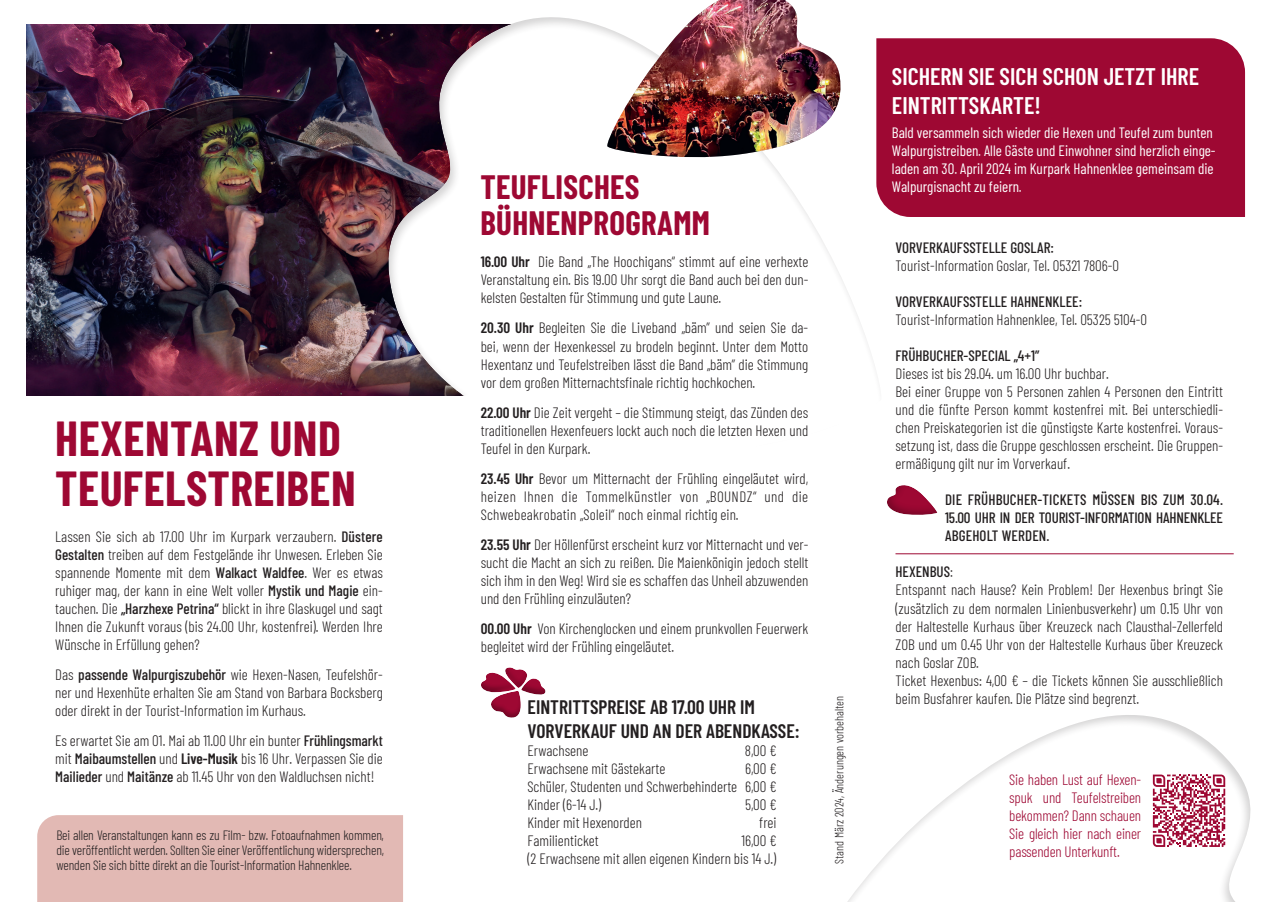
<style>
.page{position:relative;width:1272px;height:902px;background:#fff}
.page>*{position:absolute;margin:0;border:0;box-sizing:border-box;transform-origin:0 0}
.t1{font:700 48px/49.5px "Barlow Condensed";letter-spacing:.01em;color:#9e0833}
.t2{font:700 33px/36px "Barlow Condensed";letter-spacing:.01em;color:#9e0833}
.t3{font:600 24px/28.8px "Barlow Condensed";color:#fff}
.t4{font:600 19.5px/23.4px "Barlow Condensed";color:#231f20}
.t5{font:300 15px/18px "Barlow Condensed";color:#231f20;text-align:justify}
.t6{font:15px/18px "Barlow Condensed";color:#fff}
.t7{font:500 15px/18px "Barlow Condensed";color:#231f20;text-align:justify}
.t8{font:300 15px/18px "Barlow Condensed";letter-spacing:-.01em;color:#9e0833;text-align:justify}
.t9{font:300 13.5px/15px "Barlow Condensed";letter-spacing:-.01em;color:#231f20;text-align:justify}
.t10{font:300 12px "Barlow Condensed";color:#231f20}
.s1{font-weight:500}
.s2{font-weight:600}
</style>
<div class="page">
<img style="left:26px;top:25px;width:281px;height:370px">
<svg style="left:307px;top:17px;width:592px;height:538px"></svg>
<svg style="left:884px;top:482px;width:54px;height:37px"></svg>
<svg style="left:848px;top:715px;width:403px;height:186px"></svg>
<div style="left:478px;top:666px;width:68px;height:54px;background:#231f20;opacity:.3"></div>
<svg style="left:460px;top:395px;width:420px;height:68px"></svg>
<div style="left:37px;top:815px;width:366px;height:86px;background:#e2b9b4"></div>
<div style="left:876px;top:38px;width:368px;height:179px;background:#9e0833"></div>
<img style="left:606px;top:0;width:240px;height:163px">
<hr style="left:895px;top:553px;width:338px;height:1px;background:#9e0833">
<svg style="left:1152px;top:774px;width:73px;height:72px"></svg>
<h1 class="t1" style="left:55px;top:412px;width:302px">HEXENTANZ UND<br>TEUFELSTREIBEN</h1>
<p class="t5" style="left:55px;top:526px;width:329px">Lassen Sie sich ab 17.00 Uhr im Kurpark verzaubern. <span class="s1">Düstere Gestalten</span> treiben auf dem Festgelände ihr Unwesen. Erleben Sie spannende Momente mit dem <span class="s1">Walkact Waldfee</span>. Wer es etwas ruhiger mag, der kann in eine Welt voller <span class="s1">Mystik und Magie</span> ein&shy;tauchen. Die <span class="s1">„Harzhexe Petrina“</span> blickt in ihre Glaskugel und sagt Ihnen die Zukunft voraus (bis 24.00 Uhr, kostenfrei). Werden Ihre Wünsche in Erfüllung gehen?</p>
<p class="t5" style="left:55px;top:664px;width:329px">Das <span class="s1">passende Walpurgiszubehör</span> wie Hexen-Nasen, Teufelshör&shy;ner und Hexenhüte erhalten Sie am Stand von Barbara Bocksberg oder direkt in der Tourist-Information im Kurhaus.</p>
<p class="t5" style="left:55px;top:730px;width:329px">Es erwartet Sie am 01. Mai ab 11.00 Uhr ein bunter <span class="s1">Frühlingsmarkt </span>mit <span class="s1">Maibaumstellen</span> und <span class="s2">Live-Musik</span> bis 16 Uhr. Verpassen Sie die <span class="s1">Mailieder</span> und <span class="s1">Maitänze</span> ab 11.45 Uhr von den Waldluchsen nicht!</p>
<p class="t9" style="left:56px;top:826px;width:329px">Bei allen Veranstaltungen kann es zu Film- bzw. Fotoaufnahmen kommen, die veröffentlicht werden. Sollten Sie einer Veröffentlichung widersprechen, wenden Sie sich bitte direkt an die Tourist-Information Hahnenklee.</p>
<h2 class="t2" style="left:480px;top:167px;width:231px">TEUFLISCHES<br>BÜHNENPROGRAMM</h2>
<p class="t5" style="left:480px;top:252px;width:329px"><span class="s2">16.00 Uhr</span> Die Band „The Hoochigans“ stimmt auf eine verhexte Veranstaltung ein. Bis 19.00 Uhr sorgt die Band auch bei den dun&shy;kelsten Gestalten für Stimmung und gute Laune.</p>
<p class="t5" style="left:480px;top:318px;width:329px"><span class="s2">20.30 Uhr</span> Begleiten Sie die Liveband „bäm” und seien Sie da&shy;bei, wenn der Hexenkessel zu brodeln beginnt. Unter dem Motto Hexentanz und Teufelstreiben lässt die Band „bäm” die Stimmung vor dem großen Mitternachtsfinale richtig hochkochen.</p>
<p class="t5" style="left:480px;top:402px;width:329px"><span class="s2">22.00 Uhr</span> Die Zeit vergeht – die Stimmung steigt, das Zünden des traditionellen Hexenfeuers lockt auch noch die letzten Hexen und Teufel in den Kurpark.</p>
<p class="t5" style="left:481px;top:468px;width:329px"><span class="s2">23.45 Uhr</span> Bevor um Mitternacht der Frühling eingeläutet wird, heizen Ihnen die Tommelkünstler von „BOUNDZ“ und die Schwebeakrobatin „Soleil“ noch einmal richtig ein.</p>
<p class="t5" style="left:481px;top:534px;width:329px"><span class="s2">23.55 Uhr</span> Der Höllenfürst erscheint kurz vor Mitternacht und ver&shy;sucht die Macht an sich zu reißen. Die Maienkönigin jedoch stellt sich ihm in den Weg! Wird sie es schaffen das Unheil abzuwenden und den Frühling einzuläuten?</p>
<p class="t5" style="left:481px;top:618px;width:329px"><span class="s2">00.00 Uhr</span> Von Kirchenglocken und einem prunkvollen Feuerwerk begleitet wird der Frühling eingeläutet.</p>
<h3 class="t4" style="left:527px;top:694px;width:274px">EINTRITTSPREISE AB 17.00 UHR IM<br>VORVERKAUF UND AN DER ABENDKASSE:</h3>
<p class="t5" style="left:527px;top:740px;width:62px">Erwachsene</p>
<p class="t5" style="left:744px;top:740px;width:33px">8,00 €</p>
<p class="t5" style="left:527px;top:758px;width:139px">Erwachsene mit Gästekarte</p>
<p class="t5" style="left:527px;top:758px;width:251px;text-indent:217px">6,00 € Schüler, Studenten und Schwerbehinderte 6,00 € Kinder (6-14 J.)</p>
<p class="t5" style="left:745px;top:794px;width:33px">5,00 €</p>
<p class="t5" style="left:527px;top:812px;width:116px">Kinder mit Hexenorden</p>
<p class="t5" style="left:759px;top:812px;width:19px">frei</p>
<p class="t5" style="left:527px;top:830px;width:73px">Familienticket</p>
<p class="t5" style="left:527px;top:830px;width:250px;text-align:right">16,00 €<br>(2 Erwachsene mit allen eigenen Kindern bis 14 J.)</p>
<p class="t10" style="left:830px;top:863px;width:169px;rotate:-90deg">Stand März 2024, Änderungen vorbehalten</p>
<h3 class="t3" style="left:891px;top:60px;width:309px">SICHERN SIE SICH SCHON JETZT IHRE<br>EINTRITTSKARTE!</h3>
<p class="t6" style="left:891px;top:122px;width:325px">Bald versammeln sich wieder die Hexen und Teufel zum bunten Walpurgistreiben. Alle Gäste und Einwohner sind herzlich einge&shy;laden am 30. April 2024 im Kurpark Hahnenklee gemeinsam die Walpurgisnacht zu feiern.</p>
<p class="t7" style="left:895px;top:238px;width:160px">VORVERKAUFSSTELLE GOSLAR:</p>
<p class="t5" style="left:895px;top:256px;width:225px">Tourist-Information Goslar, Tel. 05321 7806-0</p>
<p class="t7" style="left:895px;top:292px;width:188px">VORVERKAUFSSTELLE HAHNENKLEE:</p>
<p class="t5" style="left:895px;top:310px;width:253px">Tourist-Information Hahnenklee, Tel. 05325 5104-0</p>
<p class="t7" style="left:895px;top:346px;width:145px">FRÜHBUCHER-SPECIAL „4+1”</p>
<p class="t5" style="left:895px;top:364px;width:329px;text-align:left">Dieses ist bis 29.04. um 16.00 Uhr buchbar.<br>Bei einer Gruppe von 5 Personen zahlen 4 Personen den Eintritt und die fünfte Person kommt kostenfrei mit. Bei unterschiedli&shy;chen Preiskategorien ist die günstigste Karte kostenfrei. Voraus&shy;setzung ist, dass die Gruppe geschlossen erscheint. Die Gruppen&shy;ermäßigung gilt nur im Vorverkauf.</p>
<p class="t7" style="left:945px;top:490px;width:279px">DIE FRÜHBUCHER-TICKETS MÜSSEN BIS ZUM 30.04.<br>15.00 UHR IN DER TOURIST-INFORMATION HAHNENKLEE ABGEHOLT WERDEN.</p>
<p class="t5" style="left:895px;top:562px;width:329px;text-align:left"><span class="s1">HEXENBUS</span>:<br>Entspannt nach Hause? Kein Problem! Der Hexenbus bringt Sie (zusätzlich zu dem normalen Linienbusverkehr) um 0.15 Uhr von der Haltestelle Kurhaus über Kreuzeck nach Clausthal-Zellerfeld ZOB und um 0.45 Uhr von der Haltestelle Kurhaus über Kreuzeck nach Goslar ZOB.<br>Ticket Hexenbus: 4,00 € – die Tickets können Sie ausschließlich beim Busfahrer kaufen. Die Plätze sind begrenzt.</p>
<p class="t8" style="left:1009px;top:769px;width:133px">Sie haben Lust auf Hexen&shy;spuk und Teufelstreiben bekommen? Dann schauen Sie gleich hier nach einer passenden Unterkunft.</p>
</div>
